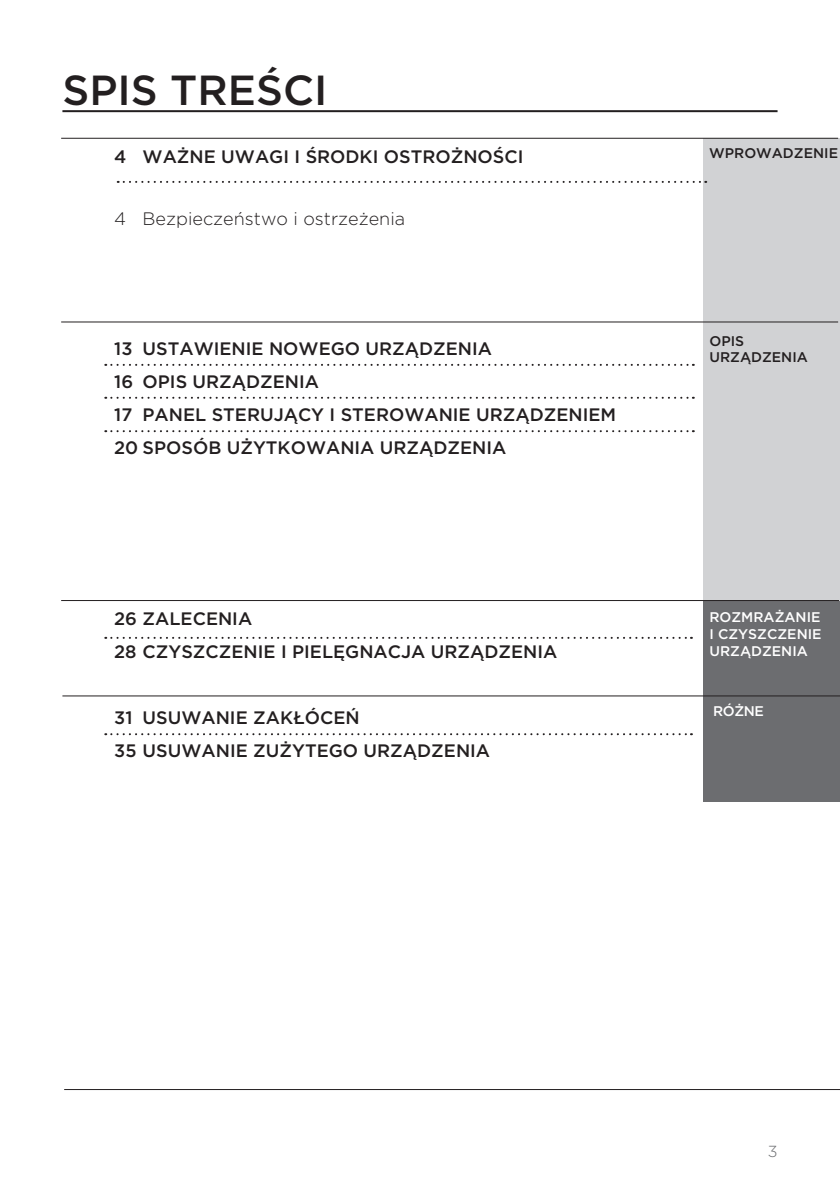
<style>
.page{position:relative;width:840px;height:1191px;background:#fff}
.page>*{position:absolute;margin:0;border:0;box-sizing:border-box;transform-origin:0 0}
.glavni_naslov_3stran{font:500 42px "Gotham";color:#231f20}
.t1{font:500 18px "Gotham";color:#231f20}
.t2{font:300 18px "Gotham";color:#231f20}
.t3{font:300 16px "Gotham";color:#6c6d70}
.kazalo_ob_strani{font:500 14px "Gotham";color:#fff}
.kazalo_ob_strani-2{font:500 14px "Gotham";color:#231f20}
</style>
<div class="page">
<hr style="left:62px;top:110px;width:715px;height:2px;background:#231f20">
<div style="left:703px;top:695px;width:136px;height:106px;background:#6c6d70"></div>
<div style="left:703px;top:601px;width:136px;height:94px;background:#6c6d70"></div>
<div style="left:703px;top:322px;width:136px;height:279px;background:#d1d2d4"></div>
<div style="left:703px;top:138px;width:136px;height:184px;background:#d1d2d4"></div>
<hr style="left:61px;top:138px;width:776px;height:1px;background:#231f20">
<hr style="left:61px;top:322px;width:776px;height:1px;background:#231f20">
<hr style="left:61px;top:600px;width:777px;height:1px;background:#231f20">
<svg style="left:105px;top:637px;width:586px;height:2px"></svg>
<svg style="left:105px;top:397px;width:588px;height:2px"></svg>
<svg style="left:105px;top:364px;width:588px;height:2px"></svg>
<hr style="left:64px;top:1089px;width:775px;height:1px;background:#231f20">
<svg style="left:105px;top:430px;width:588px;height:2px"></svg>
<svg style="left:105px;top:733px;width:586px;height:2px"></svg>
<svg style="left:118px;top:181px;width:587px;height:2px"></svg>
<hr style="left:62px;top:695px;width:777px;height:1px;background:#231f20">
<p class="glavni_naslov_3stran" style="left:62px;top:62px;width:266px">SPIS TREŚCI</p>
<p class="t1" style="left:114px;top:145px;width:410px">4 WAŻNE UWAGI I ŚRODKI OSTROŻNOŚCI</p>
<p class="t2" style="left:114px;top:207px;width:292px">4 Bezpieczeństwo i ostrzeżenia</p>
<p class="t1" style="left:114px;top:336px;width:379px">13 USTAWIENIE NOWEGO URZĄDZENIA</p>
<p class="t1" style="left:114px;top:369px;width:206px">16 OPIS URZĄDZENIA</p>
<p class="t1" style="left:114px;top:402px;width:503px">17 PANEL STERUJĄCY I STEROWANIE URZĄDZENIEM</p>
<p class="t1" style="left:114px;top:435px;width:393px">20 SPOSÓB UŻYTKOWANIA URZĄDZENIA</p>
<p class="t1" style="left:114px;top:607px;width:139px">26 ZALECENIA</p>
<p class="t1" style="left:114px;top:640px;width:444px">28 CZYSZCZENIE I PIELĘGNACJA URZĄDZENIA</p>
<p class="t1" style="left:114px;top:706px;width:247px">31 USUWANIE ZAKŁÓCEŃ</p>
<p class="t1" style="left:114px;top:739px;width:377px">35 USUWANIE ZUŻYTEGO URZĄDZENIA</p>
<p class="kazalo_ob_strani-2" style="left:708px;top:143px;width:130px">WPROWADZENIE</p>
<p class="kazalo_ob_strani-2" style="left:709px;top:331px;width:36px">OPIS</p>
<p class="kazalo_ob_strani-2" style="left:709px;top:348px;width:100px">URZĄDZENIA</p>
<p class="kazalo_ob_strani" style="left:709px;top:608px;width:112px">ROZMRAŻANIE</p>
<p class="kazalo_ob_strani" style="left:709px;top:624px;width:114px">I CZYSZCZENIE</p>
<p class="kazalo_ob_strani" style="left:709px;top:641px;width:100px">URZĄDZENIA</p>
<p class="kazalo_ob_strani" style="left:712px;top:701px;width:52px">RÓŻNE</p>
<p class="t3" style="left:767px;top:1140px;width:11px">3</p>
</div>
